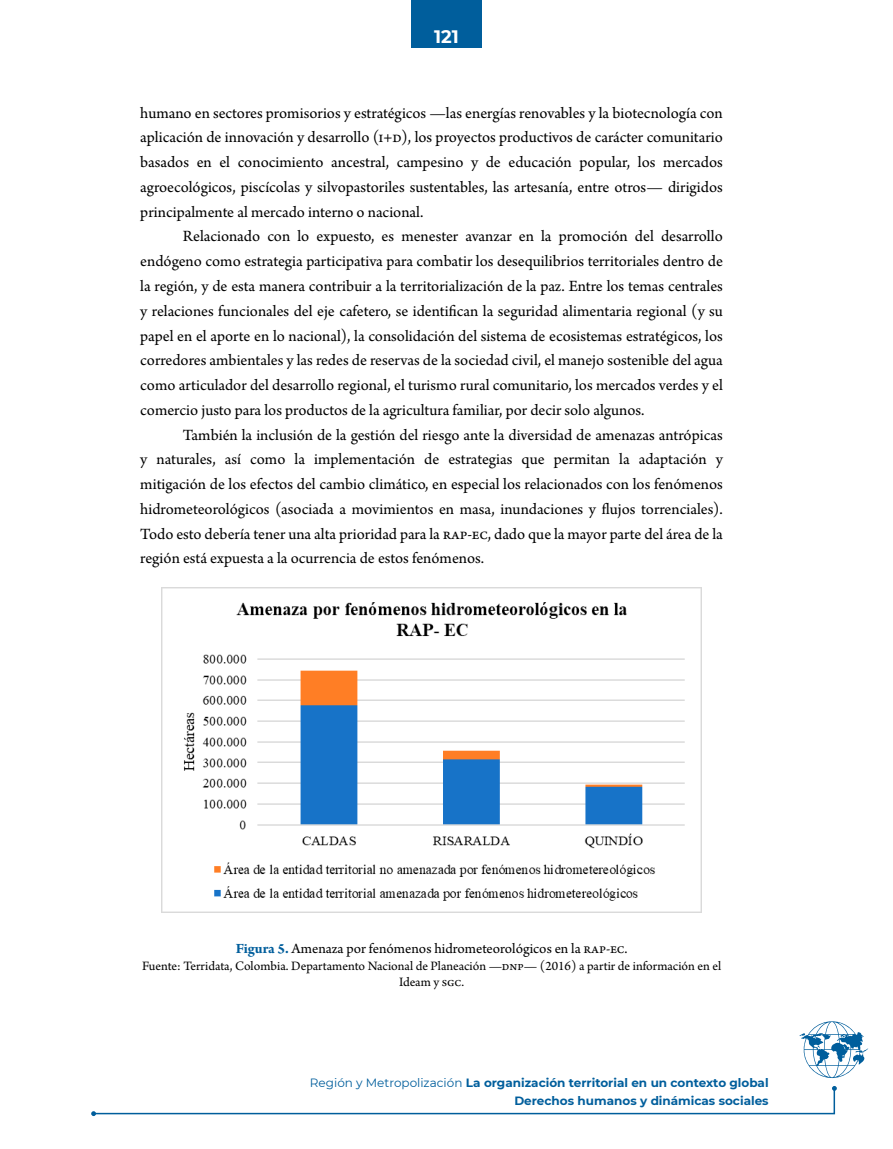
<style>
.page{position:relative;width:893px;height:1149px;background:#fff}
.page>*{position:absolute;margin:0;border:0;box-sizing:border-box;transform-origin:0 0}
.t1{font:700 18px "Montserrat";color:#fff}
.t2{font:16.5px/24.8px "Arno Pro";color:#000;text-align:justify}
.t3{font:15px "Arno Pro";color:#000}
.t4{font:13.5px/16.2px "Arno Pro";color:#000;text-align:center}
.t5{font:700 12px/18px "Montserrat";color:#005e9c;text-align:right}
.s1{font-weight:700;color:#005e9c}
.s2{font-weight:400}
</style>
<div class="page">
<div style="left:411px;top:0;width:71px;height:48px;background:#005e9c"></div>
<svg style="left:91px;top:1086px;width:746px;height:29px"></svg>
<svg style="left:799px;top:1021px;width:69px;height:57px"></svg>
<img style="left:162px;top:587px;width:539px;height:325px">
<p class="t1" style="left:434px;top:23px;width:26px">121</p>
<p class="t2" style="left:140px;top:101px;width:584px">humano en sectores promisorios y estratégicos —las energías renovables y la biotecnología con aplicación de innovación y desarrollo (i+d), los proyectos productivos de carácter comunitario basados en el conocimiento ancestral, campesino y de educación popular, los mercados agroecológicos, piscícolas y silvopastoriles sustentables, las artesanía, entre otros— dirigidos principalmente al mercado interno o nacional.</p>
<p class="t2" style="left:140px;top:225px;width:584px;text-indent:43px">Relacionado con lo expuesto, es menester avanzar en la promoción del desarrollo endógeno como estrategia participativa para combatir los desequilibrios territoriales dentro de la región, y de esta manera contribuir a la territorialización de la paz. Entre los temas centrales y relaciones funcionales del eje cafetero, se identifican la seguridad alimentaria regional (y su papel en el aporte en lo nacional), la consolidación del sistema de ecosistemas estratégicos, los corredores ambientales y las redes de reservas de la sociedad civil, el manejo sostenible del agua como articulador del desarrollo regional, el turismo rural comunitario, los mercados verdes y el comercio justo para los productos de la agricultura familiar, por decir solo algunos.</p>
<p class="t2" style="left:140px;top:423px;width:584px;text-indent:43px">También la inclusión de la gestión del riesgo ante la diversidad de amenazas antrópicas y naturales, así como la implementación de estrategias que permitan la adaptación y mitigación de los efectos del cambio climático, en especial los relacionados con los fenómenos hidrometeorológicos (asociada a movimientos en masa, inundaciones y flujos torrenciales).<br>Todo esto debería tener una alta prioridad para la rap-ec, dado que la mayor parte del área de la región está expuesta a la ocurrencia de estos fenómenos.</p>
<p class="t3" style="left:236px;top:940px;width:393px"><span class="s1">Figura 5.</span> Amenaza por fenómenos hidrometeorológicos en la rap-ec.</p>
<p class="t4" style="left:142px;top:957px;width:581px">Fuente: Terridata, Colombia. Departamento Nacional de Planeación —dnp— (2016) a partir de información en el<br>Ideam y sgc.</p>
<p class="t5" style="left:310px;top:1072px;width:460px"><span class="s2">Región y Metropolización</span> La organización territorial en un contexto global<br>Derechos humanos y dinámicas sociales</p>
</div>
